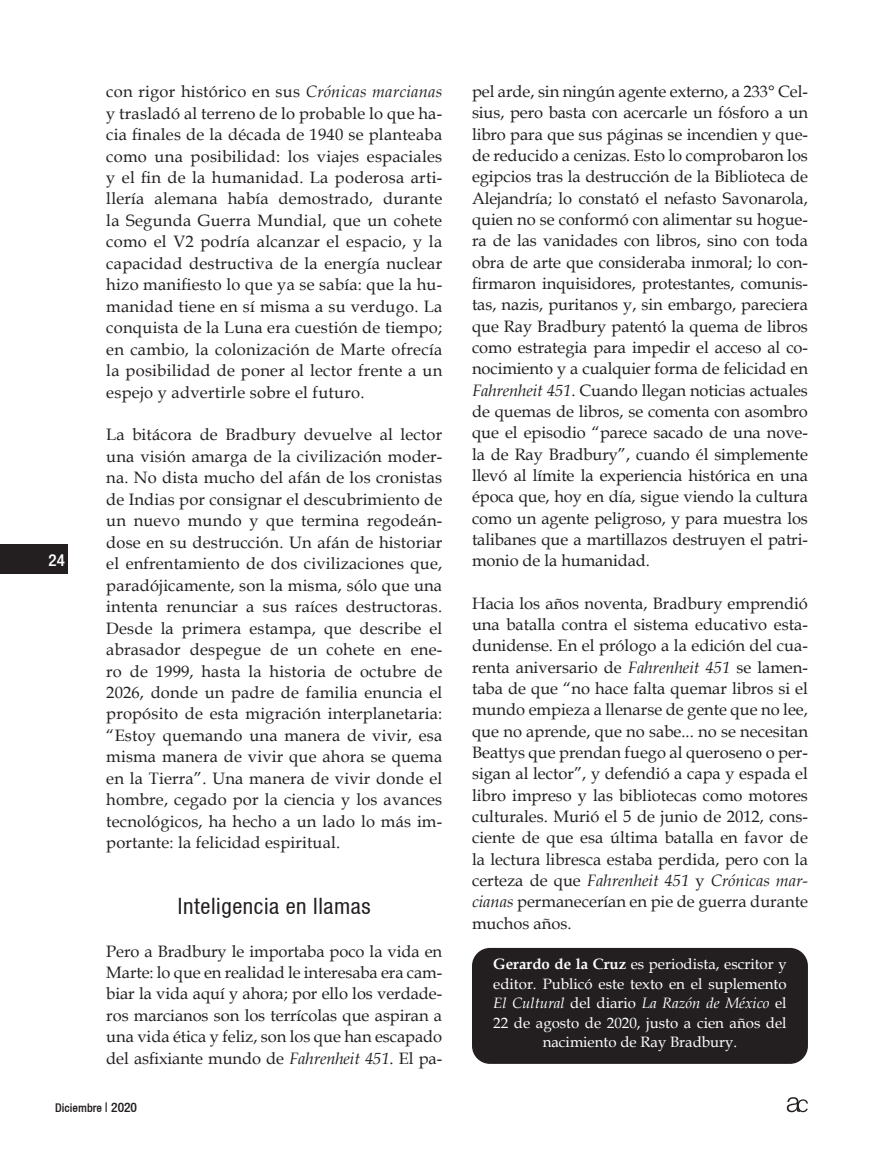
<style>
.page{position:relative;width:893px;height:1149px;background:#fff}
.page>*{position:absolute;margin:0;border:0;box-sizing:border-box;transform-origin:0 0}
.t1{font:condensed 22.5px "Helvetica 57";letter-spacing:.025em;color:#231f20}
.t2{font:500 condensed 16.95px "Helvetica 67";color:#fff}
.t3{font:16.5px/21.5px "Book Antiqua";color:#231f20;text-align:justify}
.t4{font:15px/19.5px "Book Antiqua";color:#fff;text-align:center}
.t5{font:500 condensed 12px "Helvetica 67";color:#231f20}
.s1{font-style:italic}
.s2{font-size:13.5px}
.s3{font-weight:700}
</style>
<div class="page">
<div style="left:0;top:544px;width:68px;height:29px;background:#231f20"></div>
<svg style="left:787px;top:1097px;width:21px;height:14px"></svg>
<div style="left:472px;top:947px;width:336px;height:116px;background:#231f20;border-radius:18px"></div>
<p class="t2" style="left:49px;top:549px;width:18px">24</p>
<p class="t3" style="left:106px;top:80px;width:337px">con rigor histórico en sus <span class="s1">Crónicas marcianas </span>y trasladó al terreno de lo probable lo que ha&shy;cia finales de la década de 1940 se planteaba como una posibilidad: los viajes espaciales y el fin de la humanidad. La poderosa arti&shy;llería alemana había demostrado, durante la Segunda Guerra Mundial, que un cohete como el V2 podría alcanzar el espacio, y la capacidad destructiva de la energía nuclear hizo manifiesto lo que ya se sabía: que la hu&shy;manidad tiene en sí misma a su verdugo. La conquista de la Luna era cuestión de tiempo; en cambio, la colonización de Marte ofrecía la posibilidad de poner al lector frente a un espejo y advertirle sobre el futuro.</p>
<p class="t3" style="left:106px;top:423px;width:337px">La bitácora de Bradbury devuelve al lector una visión amarga de la civilización moder&shy;na. No dista mucho del afán de los cronistas de Indias por consignar el descubrimiento de un nuevo mundo y que termina regodeán&shy;dose en su destrucción. Un afán de historiar el enfrentamiento de dos civilizaciones que, paradójicamente, son la misma, sólo que una intenta renunciar a sus raíces destructoras.<br>Desde la primera estampa, que describe el abrasador despegue de un cohete en ene&shy;ro de 1999, hasta la historia de octubre de 2026, donde un padre de familia enuncia el propósito de esta migración interplanetaria: “Estoy quemando una manera de vivir, esa misma manera de vivir que ahora se quema en la Tierra”. Una manera de vivir donde el hombre, cegado por la ciencia y los avances tecnológicos, ha hecho a un lado lo más im&shy;portante: la felicidad espiritual.</p>
<h1 class="t1" style="left:178px;top:892px;width:194px">Inteligencia en llamas</h1>
<p class="t3" style="left:106px;top:939px;width:337px">Pero a Bradbury le importaba poco la vida en Marte: lo que en realidad le interesaba era cam&shy;biar la vida aquí y ahora; por ello los verdade&shy;ros marcianos son los terrícolas que aspiran a una vida ética y feliz, son los que han escapado del asfixiante mundo de <span class="s1">Fahrenheit 451</span>. El pa-</p>
<p class="t5" style="left:55px;top:1100px;width:83px">Diciembre <span class="s2">| 2020</span></p>
<p class="t3" style="left:472px;top:80px;width:337px">pel arde, sin ningún agente externo, a 233° Cel&shy;sius, pero basta con acercarle un fósforo a un libro para que sus páginas se incendien y que&shy;de reducido a cenizas. Esto lo comprobaron los egipcios tras la destrucción de la Biblioteca de Alejandría; lo constató el nefasto Savonarola, quien no se conformó con alimentar su hogue&shy;ra de las vanidades con libros, sino con toda obra de arte que consideraba inmoral; lo con&shy;firmaron inquisidores, protestantes, comunis&shy;tas, nazis, puritanos y, sin embargo, pareciera que Ray Bradbury patentó la quema de libros como estrategia para impedir el acceso al co&shy;nocimiento y a cualquier forma de felicidad en <span class="s1">Fahrenheit 451</span>. Cuando llegan noticias actuales de quemas de libros, se comenta con asombro que el episodio “parece sacado de una nove&shy;la de Ray Bradbury”, cuando él simplemente llevó al límite la experiencia histórica en una época que, hoy en día, sigue viendo la cultura como un agente peligroso, y para muestra los talibanes que a martillazos destruyen el patri&shy;monio de la humanidad.</p>
<p class="t3" style="left:472px;top:592px;width:337px">Hacia los años noventa, Bradbury emprendió una batalla contra el sistema educativo esta&shy;dunidense. En el prólogo a la edición del cua&shy;renta aniversario de <span class="s1">Fahrenheit 451</span> se lamen&shy;taba de que “no hace falta quemar libros si el mundo empieza a llenarse de gente que no lee, que no aprende, que no sabe... no se necesitan Beattys que prendan fuego al queroseno o per&shy;sigan al lector”, y defendió a capa y espada el libro impreso y las bibliotecas como motores culturales. Murió el 5 de junio de 2012, cons&shy;ciente de que esa última batalla en favor de la lectura libresca estaba perdida, pero con la certeza de que <span class="s1">Fahrenheit 451</span> y <span class="s1">Crónicas mar&shy;cianas</span> permanecerían en pie de guerra durante muchos años.</p>
<p class="t4" style="left:493px;top:953px;width:295px"><span class="s3">Gerardo de la Cruz</span> es periodista, escritor y editor. Publicó este texto en el suplemento <span class="s1">El Cultural</span> del diario <span class="s1">La Razón de México</span> el 22 de agosto de 2020, justo a cien años del nacimiento de Ray Bradbury.</p>
</div>
